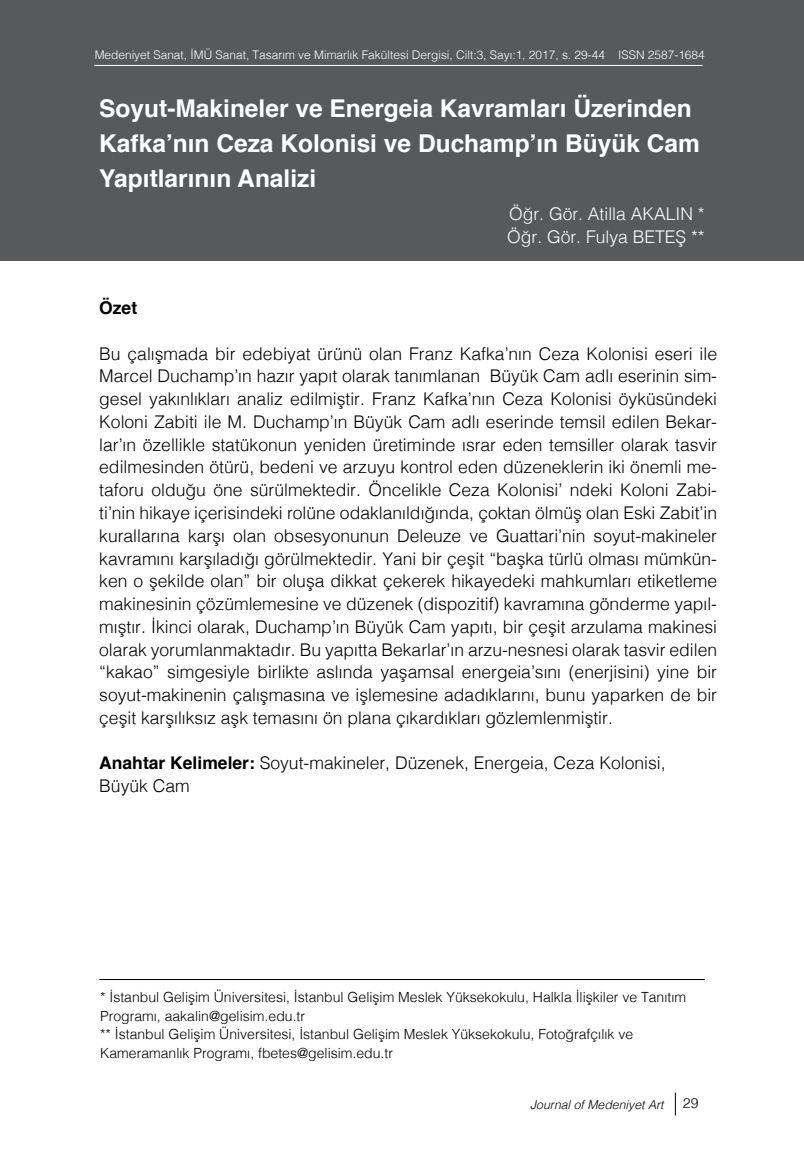
<style>
.page{position:relative;width:804px;height:1166px;background:#fff}
.page>*{position:absolute;margin:0;border:0;box-sizing:border-box;transform-origin:0 0}
.t1{font:700 24.5px/35px "Helvetica";color:#fff}
.t2{font:300 17.5px/22.8px "Helvetica";color:#000;text-align:justify}
.t3{font:300 17.5px/22.8px "Helvetica";color:#fff}
.t4{font:700 17.5px "Helvetica";color:#000}
.t5{font:300 14px/18.6px "Helvetica";color:#000101}
.t6{font:300 14px "Helvetica";color:#000}
.t7{font:italic 300 12.25px "Helvetica";color:#000101}
.t8{font:300 11.9px "Helvetica";color:#fff}
.s1{font-weight:700}
</style>
<div class="page">
<svg style="left:675px;top:1092px;width:1px;height:23px"></svg>
<div style="left:0;top:0;width:804px;height:261px;background:#58595b"></div>
<hr style="left:94px;top:65px;width:608px;height:1px;background:#fff">
<hr style="left:99px;top:979px;width:605px;height:1px;background:#000">
<p class="t8" style="left:95px;top:45px;width:611px">Medeniyet Sanat, İMÜ Sanat, Tasarım ve Mimarlık Fakültesi Dergisi, Cilt:3, Sayı:1, 2017, s. 29-44 ISSN 2587-1684</p>
<h1 class="t1" style="left:99px;top:91px;width:602px">Soyut-Makineler ve Energeia Kavramları Üzerinden<br>Kafka’nın Ceza Kolonisi ve Duchamp’ın Büyük Cam<br>Yapıtlarının Analizi</h1>
<p class="t3" style="left:507px;top:201px;width:199px">Öğr. Gör. Atilla AKALIN *<br>Öğr. Gör. Fulya BETEŞ **</p>
<p class="t4" style="left:99px;top:294px;width:39px">Özet</p>
<p class="t2" style="left:99px;top:341px;width:619px">Bu çalışmada bir edebiyat ürünü olan Franz Kafka’nın Ceza Kolonisi eseri ile Marcel Duchamp’ın hazır yapıt olarak tanımlanan Büyük Cam adlı eserinin sim&shy;gesel yakınlıkları analiz edilmiştir. Franz Kafka’nın Ceza Kolonisi öyküsündeki Koloni Zabiti ile M. Duchamp’ın Büyük Cam adlı eserinde temsil edilen Bekar&shy;lar’ın özellikle statükonun yeniden üretiminde ısrar eden temsiller olarak tasvir edilmesinden ötürü, bedeni ve arzuyu kontrol eden düzeneklerin iki önemli me&shy;taforu olduğu öne sürülmektedir. Öncelikle Ceza Kolonisi’ ndeki Koloni Zabi&shy;ti’nin hikaye içerisindeki rolüne odaklanıldığında, çoktan ölmüş olan Eski Zabit’in kurallarına karşı olan obsesyonunun Deleuze ve Guattari’nin soyut-makineler kavramını karşıladığı görülmektedir. Yani bir çeşit “başka türlü olması mümkün&shy;ken o şekilde olan” bir oluşa dikkat çekerek hikayedeki mahkumları etiketleme makinesinin çözümlemesine ve düzenek (dispozitif) kavramına gönderme yapıl&shy;mıştır. İkinci olarak, Duchamp’ın Büyük Cam yapıtı, bir çeşit arzulama makinesi olarak yorumlanmaktadır. Bu yapıtta Bekarlar’ın arzu-nesnesi olarak tasvir edilen “kakao” simgesiyle birlikte aslında yaşamsal energeia’sını (enerjisini) yine bir soyut-makinenin çalışmasına ve işlemesine adadıklarını, bunu yaparken de bir çeşit karşılıksız aşk temasını ön plana çıkardıkları gözlemlenmiştir.</p>
<p class="t2" style="left:99px;top:750px;width:568px"><span class="s1">Anahtar Kelimeler:</span> Soyut-makineler, Düzenek, Energeia, Ceza Kolonisi,<br>Büyük Cam</p>
<p class="t5" style="left:100px;top:987px;width:587px">* İstanbul Gelişim Üniversitesi, İstanbul Gelişim Meslek Yüksekokulu, Halkla İlişkiler ve Tanıtım Programı, aakalin@gelisim.edu.tr<br>** İstanbul Gelişim Üniversitesi, İstanbul Gelişim Meslek Yüksekokulu, Fotoğrafçılık ve Kameramanlık Programı, fbetes@gelisim.edu.tr</p>
<p class="t7" style="left:530px;top:1094px;width:135px">Journal of Medeniyet Art</p>
<p class="t6" style="left:683px;top:1091px;width:17px">29</p>
</div>
